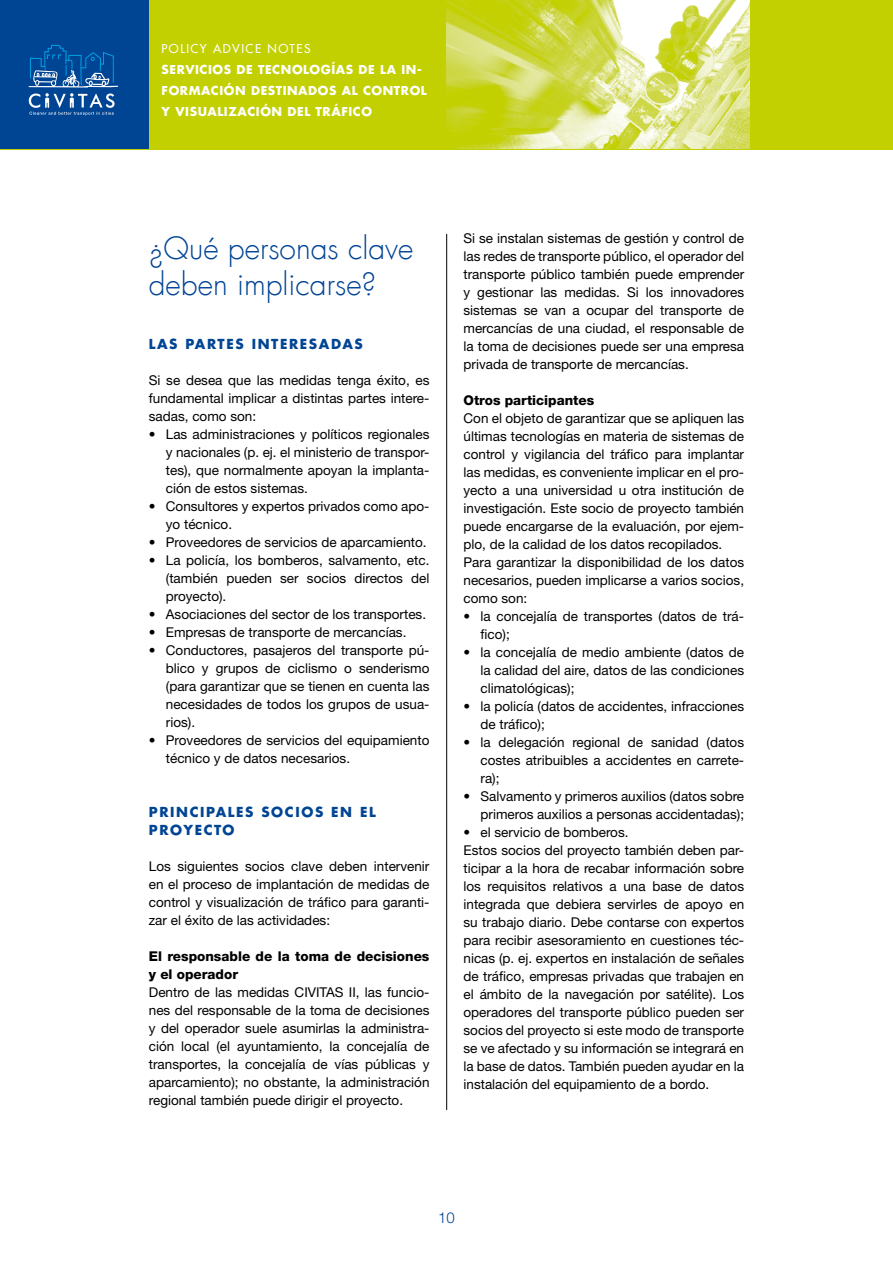
<style>
.page{position:relative;width:893px;height:1263px;background:#fff}
.page>*{position:absolute;margin:0;border:0;box-sizing:border-box;transform-origin:0 0}
.t1{font:300 30px/36px "Futura Com";color:#004494}
.t2{font:300 15px "Helvetica Neue LT Pro";color:#004494}
.t3{font:13.5px/18px "Helvetica Neue LT Pro";color:#000;text-align:justify}
.t4{font:800 13.5px/18px "Helvetica Neue LT Pro";color:#000}
.t5{font:700 13.5px "Futura Com";letter-spacing:.12em;color:#004494}
.t6{font:700 12px/21px "Futura Com";letter-spacing:.05em;color:#fff}
.t7{font:500 12px "Futura Com";letter-spacing:.12em;color:#fff}
.s1{font-weight:300}
</style>
<div class="page">
<div style="left:0;top:0;width:893px;height:149px;background:#c2cf00"></div>
<div style="left:0;top:0;width:149px;height:149px;background:#004494"></div>
<svg style="left:29px;top:45px;width:89px;height:70px"></svg>
<img style="left:446px;top:0;width:304px;height:149px">
<hr style="left:892px;top:0;width:1px;height:149px;background:#004494">
<hr style="left:446px;top:234px;width:1px;height:876px;background:#000">
<p class="t7" style="left:162px;top:40px;width:150px">POLICY ADVICE NOTES</p>
<p class="t6" style="left:162px;top:58px;width:267px">SERVICIOS DE TECNOLOGÍAS DE LA IN-<br>FORMACIÓN DESTINADOS AL CONTROL<br>Y VISUALIZACIÓN DEL TRÁFICO</p>
<h1 class="t1" style="left:149px;top:230px;width:266px">¿Qué personas clave deben implicarse?</h1>
<p class="t5" style="left:149px;top:333px;width:57px">LASPARTE</p>
<p class="t5" style="left:235px;top:333px;width:27px">S INTERE</p>
<p class="t5" style="left:309px;top:333px;width:23px">SADA</p>
<p class="t5" style="left:355px;top:333px;width:10px">S</p>
<p class="t3" style="left:149px;top:371px;width:282px">Si se desea que las medidas tenga éxito, es fundamental implicar a distintas partes intere&shy;sadas, como son:</p>
<p class="t3" style="left:166px;top:425px;width:265px;text-indent:-17px"><span class="s1">•</span> Las administraciones y políticos regionales y nacionales (p. ej. el ministerio de transpor&shy;tes), que normalmente apoyan la implanta&shy;ción de estos sistemas.</p>
<p class="t3" style="left:166px;top:497px;width:265px;text-indent:-17px"><span class="s1">•</span> Consultores y expertos privados como apo&shy;yo técnico.</p>
<p class="t3" style="left:149px;top:533px;width:279px"><span class="s1">•</span> Proveedores de servicios de aparcamiento.</p>
<p class="t3" style="left:166px;top:551px;width:265px;text-indent:-17px"><span class="s1">•</span> La policía, los bomberos, salvamento, etc. (también pueden ser socios directos del proyecto).</p>
<p class="t3" style="left:149px;top:605px;width:279px"><span class="s1">•</span> Asociaciones del sector de los transportes.</p>
<p class="t3" style="left:149px;top:623px;width:259px"><span class="s1">•</span> Empresas de transporte de mercancías.</p>
<p class="t3" style="left:166px;top:641px;width:265px;text-indent:-17px"><span class="s1">•</span> Conductores, pasajeros del transporte pú&shy;blico y grupos de ciclismo o senderismo (para garantizar que se tienen en cuenta las necesidades de todos los grupos de usua&shy;rios).</p>
<p class="t3" style="left:166px;top:731px;width:265px;text-indent:-17px"><span class="s1">•</span> Proveedores de servicios del equipamiento técnico y de datos necesarios.</p>
<p class="t5" style="left:149px;top:801px;width:21px">PRINCI</p>
<p class="t5" style="left:206px;top:801px;width:20px">PALE</p>
<p class="t5" style="left:245px;top:801px;width:38px">S SOCIO</p>
<p class="t5" style="left:315px;top:801px;width:27px">S EN</p>
<p class="t5" style="left:360px;top:801px;width:9px">EL</p>
<p class="t5" style="left:149px;top:819px;width:23px">PROYECTO</p>
<p class="t3" style="left:149px;top:857px;width:282px">Los siguientes socios clave deben intervenir en el proceso de implantación de medidas de control y visualización de tráfico para garanti&shy;zar el éxito de las actividades:</p>
<p class="t4" style="left:149px;top:947px;width:282px">El responsable de la toma de decisiones y el operador</p>
<p class="t3" style="left:149px;top:983px;width:282px">Dentro de las medidas CIVITAS II, las funcio&shy;nes del responsable de la toma de decisiones y del operador suele asumirlas la administra&shy;ción local (el ayuntamiento, la concejalía de transportes, la concejalía de vías públicas y aparcamiento); no obstante, la administración regional también puede dirigir el proyecto.</p>
<p class="t3" style="left:463px;top:229px;width:282px">Si se instalan sistemas de gestión y control de las redes de transporte público, el operador del transporte público también puede emprender y gestionar las medidas. Si los innovadores sistemas se van a ocupar del transporte de mercancías de una ciudad, el responsable de la toma de decisiones puede ser una empresa privada de transporte de mercancías.</p>
<p class="t4" style="left:463px;top:391px;width:132px">Otros participantes</p>
<p class="t3" style="left:463px;top:409px;width:282px;text-align:left">Con el objeto de garantizar que se apliquen las últimas tecnologías en materia de sistemas de control y vigilancia del tráfico para implantar las medidas, es conveniente implicar en el pro&shy;yecto a una universidad u otra institución de investigación. Este socio de proyecto también puede encargarse de la evaluación, por ejem&shy;plo, de la calidad de los datos recopilados.<br>Para garantizar la disponibilidad de los datos necesarios, pueden implicarse a varios socios, como son:</p>
<p class="t3" style="left:480px;top:607px;width:265px;text-indent:-17px"><span class="s1">•</span> la concejalía de transportes (datos de trá&shy;fico);</p>
<p class="t3" style="left:480px;top:643px;width:265px;text-indent:-17px"><span class="s1">•</span> la concejalía de medio ambiente (datos de la calidad del aire, datos de las condiciones climatológicas);</p>
<p class="t3" style="left:480px;top:697px;width:265px;text-indent:-17px"><span class="s1">•</span> la policía (datos de accidentes, infracciones de tráfico);</p>
<p class="t3" style="left:480px;top:733px;width:265px;text-indent:-17px"><span class="s1">•</span> la delegación regional de sanidad (datos costes atribuibles a accidentes en carrete&shy;ra);</p>
<p class="t3" style="left:463px;top:787px;width:282px;text-align:right"><span class="s1">•</span> Salvamento y primeros auxilios (datos sobre primeros auxilios a personas accidentadas);</p>
<p class="t3" style="left:463px;top:823px;width:282px;text-align:left"><span class="s1">•</span> el servicio de bomberos.<br>Estos socios del proyecto también deben par&shy;ticipar a la hora de recabar información sobre los requisitos relativos a una base de datos integrada que debiera servirles de apoyo en su trabajo diario. Debe contarse con expertos para recibir asesoramiento en cuestiones téc&shy;nicas (p. ej. expertos en instalación de señales de tráfico, empresas privadas que trabajen en el ámbito de la navegación por satélite). Los operadores del transporte público pueden ser socios del proyecto si este modo de transporte se ve afectado y su información se integrará en la base de datos. También pueden ayudar en la instalación del equipamiento de a bordo.</p>
<p class="t2" style="left:438px;top:1208px;width:18px">10</p>
</div>
